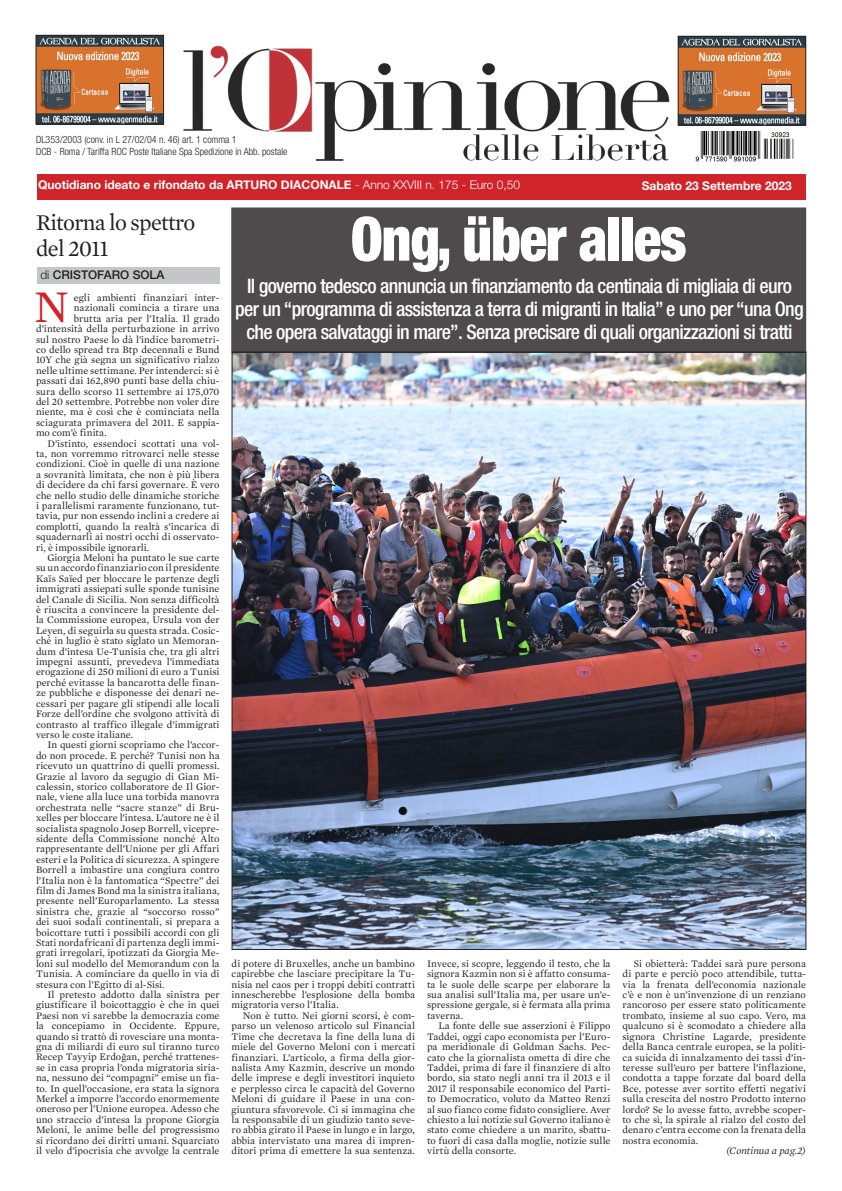
<style>
.page{position:relative;width:842px;height:1191px;background:#fff}
.page>*{position:absolute;margin:0;border:0;box-sizing:border-box;transform-origin:0 0}
.t1{font:900 condensed 61px "Helvetica Neue LT Std";letter-spacing:-.02em;color:#fff;scale:.94 1}
.t2{font:46.2px "Mercury Text G1";color:#d1232a}
.t3{font:23px "Mercury Text G1";letter-spacing:-.03em;color:#231f20}
.t4{font:500 condensed 20px/23px "Helvetica Neue LT Std";letter-spacing:-.035em;color:#fff;text-align:center}
.t5{font:700 12px "Helvetica Neue";color:#fff}
.t6{font:500 12px "Helvetica Neue";color:#231f20}
.t7{font:10.2px/10.4px "Mercury Text G1";letter-spacing:.005em;color:#231f20;text-align:justify}
.t8{font:italic 10.2px "Mercury Text G1";color:#231f20}
.t9{font:300 condensed 10px "Helvetica Neue LT Std";color:#231f20}
.s1{font-weight:300}
.s2{font-family:"Times New Roman"}
</style>
<div class="page">
<img style="left:38px;top:37px;width:124px;height:85px">
<div style="left:36px;top:35px;width:128px;height:89px;border:1px solid #231f20"></div>
<img style="left:183px;top:45px;width:487px;height:116px">
<div style="left:36px;top:174px;width:769px;height:25px;background:#d1232a"></div>
<div style="left:37px;top:267px;width:183px;height:16px;background:#c5c6c8"></div>
<img style="left:694px;top:132px;width:100px;height:30px">
<img style="left:680px;top:38px;width:124px;height:85px">
<div style="left:678px;top:36px;width:128px;height:89px;border:1px solid #231f20"></div>
<img style="left:233px;top:353px;width:571px;height:595px">
<div style="left:232px;top:208px;width:574px;height:144px;background:#4f4b4c"></div>
<div style="left:231px;top:207px;width:575px;height:145px;border:1px solid #231f20"></div>
<p class="t9" style="left:36px;top:134px;width:202px">DL353/2003 (conv. in L 27/02/04 n. 46) art. 1 comma 1</p>
<p class="t9" style="left:36px;top:146px;width:253px">DCB - Roma / Tariffa ROC Poste Italiane Spa Spedizione in Abb. postale</p>
<p class="t5" style="left:38px;top:177px;width:484px">Quotidiano ideato e rifondato da ARTURO DIACONALE <span class="s1">- Anno XXVIII n. 175 - Euro 0,50</span></p>
<p class="t5" style="left:642px;top:178px;width:152px">Sabato 23 Settembre 2023</p>
<p class="t3" style="left:36px;top:208px;width:161px">Ritorna lo spettro</p>
<p class="t3" style="left:36px;top:234px;width:74px">del 2011</p>
<p class="t6" style="left:40px;top:268px;width:126px"><span class="s1">di</span> CRISTOFARO SOLA</p>
<p class="t2" style="left:34px;top:279px;width:37px">N</p>
<p class="t7" style="left:74px;top:292px;width:147px">egli ambienti finanziari inter-</p>
<p class="t7" style="left:74px;top:303px;width:147px">nazionali comincia a tirare una</p>
<p class="t7" style="left:74px;top:313px;width:147px">brutta aria per l’Italia. Il grado</p>
<p class="t7" style="left:36px;top:323px;width:185px">d’intensità della perturbazione in arrivo</p>
<p class="t7" style="left:36px;top:334px;width:185px">sul nostro Paese lo dà l’indice barometri-</p>
<p class="t7" style="left:36px;top:344px;width:185px">co dello spread tra Btp decennali e Bund</p>
<p class="t7" style="left:36px;top:355px;width:185px">10Y che già segna un significativo rialzo</p>
<p class="t7" style="left:36px;top:365px;width:185px">nelle ultime settimane. Per intenderci: si è</p>
<p class="t7" style="left:36px;top:375px;width:185px">passati dai 162,890 punti base della chiu-</p>
<p class="t7" style="left:36px;top:386px;width:185px">sura dello scorso 11 settembre ai 175,070</p>
<p class="t7" style="left:36px;top:396px;width:185px">del 20 settembre. Potrebbe non voler dire</p>
<p class="t7" style="left:36px;top:407px;width:185px">niente, ma è così che è cominciata nella</p>
<p class="t7" style="left:36px;top:417px;width:185px">sciagurata primavera del 2011. E sappia-</p>
<p class="t7" style="left:36px;top:427px;width:72px">mo com’è finita.</p>
<p class="t7" style="left:36px;top:438px;width:185px;text-indent:11px">D’istinto, essendoci scottati una vol&shy;ta, non vorremmo ritrovarci nelle stesse condizioni. Cioè in quelle di una nazione a sovranità limitata, che non è più libera di decidere da chi farsi governare. È vero che nello studio delle dinamiche storiche i parallelismi raramente funzionano, tut&shy;tavia, pur non essendo inclini a credere ai complotti, quando la realtà s’incarica di squadernarli ai nostri occhi di osservato&shy;ri, è impossibile ignorarli.</p>
<p class="t7" style="left:36px;top:552px;width:185px;text-indent:11px">Giorgia Meloni ha puntato le sue carte su un accordo finanziario con il presidente Kaïs Saïed per bloccare le partenze degli immigrati assiepati sulle sponde tunisine del Canale di Sicilia. Non senza difficoltà è riuscita a convincere la presidente del&shy;la Commissione europea, Ursula von der Leyen, di seguirla su questa strada. Cosic&shy;ché in luglio è stato siglato un Memoran&shy;dum d’intesa Ue-Tunisia che, tra gli altri impegni assunti, prevedeva l’immediata erogazione di 250 milioni di euro a Tunisi perché evitasse la bancarotta delle finan&shy;ze pubbliche e disponesse dei denari ne&shy;cessari per pagare gli stipendi alle locali Forze dell’ordine che svolgono attività di contrasto al traffico illegale d’immigrati verso le coste italiane.</p>
<p class="t7" style="left:36px;top:739px;width:185px;text-indent:11px">In questi giorni scopriamo che l’accor&shy;do non procede. E perché? Tunisi non ha ricevuto un quattrino di quelli promessi.<br>Grazie al lavoro da segugio di Gian Mi&shy;calessin, storico collaboratore de Il Gior&shy;nale, viene alla luce una torbida manovra orchestrata nelle “sacre stanze” di Bru&shy;xelles per bloccare l’intesa. L’autore ne è il socialista spagnolo Josep Borrell, vicepre&shy;sidente della Commissione nonché Alto rappresentante dell’Unione per gli Affari esteri e la Politica di sicurezza. A spingere Borrell a imbastire una congiura contro l’Italia non è la fantomatica “Spectre” dei film di James Bond ma la sinistra italiana, presente nell’Europarlamento. La stessa sinistra che, grazie al “soccorso rosso” dei suoi sodali continentali, si prepara a boicottare tutti i possibili accordi con gli Stati nordafricani di partenza degli immi&shy;grati irregolari, ipotizzati da Giorgia Me&shy;loni sul modello del Memorandum con la Tunisia. A cominciare da quello in via di stesura con l’Egitto di al-Sisi.</p>
<p class="t7" style="left:36px;top:989px;width:185px;text-indent:11px">Il pretesto addotto dalla sinistra per giustificare il boicottaggio è che in quei Paesi non vi sarebbe la democrazia come la concepiamo in Occidente. Eppure, quando si trattò di rovesciare una monta&shy;gna di miliardi di euro sul tiranno turco Recep Tayyip Erdo<span class="s2">ğ</span>an, perché trattenes&shy;se in casa propria l’onda migratoria siria&shy;na, nessuno dei “compagni” emise un fia&shy;to. In quell’occasione, era stata la signora Merkel a imporre l’accordo enormemente oneroso per l’Unione europea. Adesso che uno straccio d’intesa la propone Giorgia Meloni, le anime belle del progressismo si ricordano dei diritti umani. Squarciato il velo d’ipocrisia che avvolge la centrale</p>
<p class="t1" style="left:351px;top:201px;width:359px">Ong, über alles</p>
<p class="t4" style="left:247px;top:274px;width:546px">Il governo tedesco annuncia un finanziamento da centinaia di migliaia di euro</p>
<p class="t4" style="left:235px;top:297px;width:570px">per un “programma di assistenza a terra di migranti in Italia” e uno per “una Ong che opera salvataggi in mare”. Senza precisare di quali organizzazioni si tratti</p>
<p class="t7" style="left:231px;top:958px;width:185px">di potere di Bruxelles, anche un bambino capirebbe che lasciare precipitare la Tu&shy;nisia nel caos per i troppi debiti contratti innescherebbe l’esplosione della bomba migratoria verso l’Italia.</p>
<p class="t7" style="left:231px;top:1010px;width:185px;text-indent:11px">Non è tutto. Nei giorni scorsi, è com&shy;parso un velenoso articolo sul Financial Time che decretava la fine della luna di miele del Governo Meloni con i mercati finanziari. L’articolo, a firma della gior&shy;nalista Amy Kazmin, descrive un mondo delle imprese e degli investitori inquieto e perplesso circa le capacità del Governo Meloni di guidare il Paese in una con&shy;giuntura sfavorevole. Ci si immagina che la responsabile di un giudizio tanto seve&shy;ro abbia girato il Paese in lungo e in largo, abbia intervistato una marea di impren&shy;ditori prima di emettere la sua sentenza.</p>
<p class="t7" style="left:427px;top:958px;width:185px">Invece, si scopre, leggendo il testo, che la signora Kazmin non si è affatto consuma&shy;ta le suole delle scarpe per elaborare la sua analisi sull’Italia ma, per usare un’e&shy;spressione gergale, si è fermata alla prima taverna.</p>
<p class="t7" style="left:427px;top:1020px;width:185px;text-indent:11px">La fonte delle sue asserzioni è Filippo Taddei, oggi capo economista per l’Euro&shy;pa meridionale di Goldman Sachs. Pec&shy;cato che la giornalista ometta di dire che Taddei, prima di fare il finanziere di alto bordo, sia stato negli anni tra il 2013 e il 2017 il responsabile economico del Parti&shy;to Democratico, voluto da Matteo Renzi al suo fianco come fidato consigliere. Aver chiesto a lui notizie sul Governo italiano è stato come chiedere a un marito, sbattu&shy;to fuori di casa dalla moglie, notizie sulle virtù della consorte.</p>
<p class="t7" style="left:622px;top:958px;width:185px;text-indent:11px">Si obietterà: Taddei sarà pure persona di parte e perciò poco attendibile, tutta&shy;via la frenata dell’economia nazionale c’è e non è un’invenzione di un renziano rancoroso per essere stato politicamente trombato, insieme al suo capo. Vero, ma qualcuno si è scomodato a chiedere alla signora Christine Lagarde, presidente della Banca centrale europea, se la politi&shy;ca suicida di innalzamento dei tassi d’in&shy;teresse sull’euro per battere l’inflazione, condotta a tappe forzate dal board della Bce, potesse aver sortito effetti negativi sulla crescita del nostro Prodotto interno lordo? Se lo avesse fatto, avrebbe scoper&shy;to che sì, la spirale al rialzo del costo del denaro c’entra eccome con la frenata della nostra economia.</p>
<p class="t8" style="left:726px;top:1144px;width:81px">(Continua a pag.2)</p>
</div>
